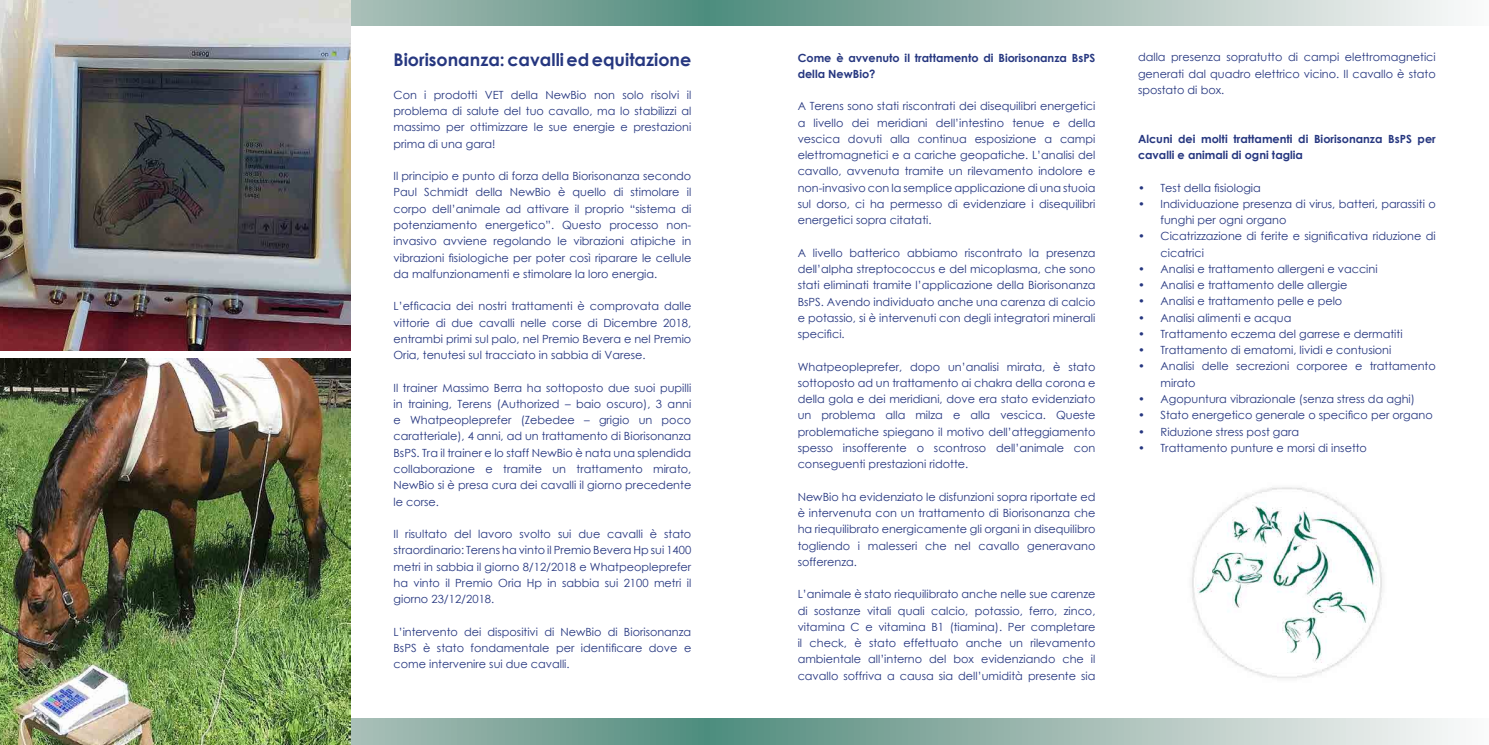
<style>
.page{position:relative;width:1489px;height:745px;background:#fff}
.page>*{position:absolute;margin:0;border:0;box-sizing:border-box;transform-origin:0 0}
.t1{font:700 17.5px "Century Gothic";color:#263780}
.t2{font:11.25px/16.2px "Century Gothic";color:#263780;text-align:justify}
.t3{font:700 11.25px/16.2px "Century Gothic";color:#263780}
</style>
<div class="page">
<svg style="left:351px;top:718px;width:1109px;height:26px;background:#98b7ae"></svg>
<svg style="left:350px;top:0;width:1110px;height:26px;background:#98b7ae"></svg>
<img style="left:0;top:0;width:350px;height:350px">
<img style="left:0;top:358px;width:351px;height:386px">
<img style="left:1192px;top:487px;width:190px;height:191px">
<h1 class="t1" style="left:393px;top:47px;width:299px">Biorisonanza: cavalli ed equitazione</h1>
<p class="t2" style="left:393px;top:86px;width:299px">Con i prodotti VET della NewBio non solo risolvi il problema di salute del tuo cavallo, ma lo stabilizzi al massimo per ottimizzare le sue energie e prestazioni prima di una gara!</p>
<p class="t2" style="left:393px;top:168px;width:299px">Il principio e punto di forza della Biorisonanza secondo Paul Schmidt della NewBio è quello di stimolare il corpo dell’animale ad attivare il proprio “sistema di potenziamento energetico”. Questo processo non&shy;invasivo avviene regolando le vibrazioni atipiche in vibrazioni fisiologiche per poter così riparare le cellule da malfunzionamenti e stimolare la loro energia.</p>
<p class="t2" style="left:393px;top:298px;width:299px">L’efficacia dei nostri trattamenti è comprovata dalle vittorie di due cavalli nelle corse di Dicembre 2018, entrambi primi sul palo, nel Premio Bevera e nel Premio Oria, tenutesi sul tracciato in sabbia di Varese.</p>
<p class="t2" style="left:393px;top:379px;width:299px">Il trainer Massimo Berra ha sottoposto due suoi pupilli in training, Terens (Authorized – baio oscuro), 3 anni e Whatpeopleprefer (Zebedee – grigio un poco caratteriale), 4 anni, ad un trattamento di Biorisonanza BsPS. Tra il trainer e lo staff NewBio è nata una splendida collaborazione e tramite un trattamento mirato, NewBio si è presa cura dei cavalli il giorno precedente le corse.</p>
<p class="t2" style="left:393px;top:525px;width:299px">Il risultato del lavoro svolto sui due cavalli è stato straordinario: Terens ha vinto il Premio Bevera Hp sui 1400 metri in sabbia il giorno 8/12/2018 e Whatpeopleprefer ha vinto il Premio Oria Hp in sabbia sui 2100 metri il giorno 23/12/2018.</p>
<p class="t2" style="left:393px;top:623px;width:299px">L’intervento dei dispositivi di NewBio di Biorisonanza BsPS è stato fondamentale per identificare dove e come intervenire sui due cavalli.</p>
<p class="t3" style="left:797px;top:49px;width:299px">Come è avvenuto il trattamento di Biorisonanza BsPS della NewBio?</p>
<p class="t2" style="left:797px;top:98px;width:299px">A Terens sono stati riscontrati dei disequilibri energetici a livello dei meridiani dell’intestino tenue e della vescica dovuti alla continua esposizione a campi elettromagnetici e a cariche geopatiche. L’analisi del cavallo, avvenuta tramite un rilevamento indolore e non-invasivo con la semplice applicazione di una stuoia sul dorso, ci ha permesso di evidenziare i disequilibri energetici sopra citatati.</p>
<p class="t2" style="left:797px;top:244px;width:299px">A livello batterico abbiamo riscontrato la presenza dell’alpha streptococcus e del micoplasma, che sono stati eliminati tramite l’applicazione della Biorisonanza BsPS. Avendo individuato anche una carenza di calcio e potassio, si è intervenuti con degli integratori minerali specifici.</p>
<p class="t2" style="left:797px;top:358px;width:299px">Whatpeopleprefer, dopo un’analisi mirata, è stato sottoposto ad un trattamento ai chakra della corona e della gola e dei meridiani, dove era stato evidenziato un problema alla milza e alla vescica. Queste problematiche spiegano il motivo dell’atteggiamento spesso insofferente o scontroso dell’animale con conseguenti prestazioni ridotte.</p>
<p class="t2" style="left:797px;top:488px;width:299px">NewBio ha evidenziato le disfunzioni sopra riportate ed è intervenuta con un trattamento di Biorisonanza che ha riequilibrato energicamente gli organi in disequilibro togliendo i malesseri che nel cavallo generavano sofferenza.</p>
<p class="t2" style="left:797px;top:585px;width:299px">L’animale è stato riequilibrato anche nelle sue carenze di sostanze vitali quali calcio, potassio, ferro, zinco, vitamina C e vitamina B1 (tiamina). Per completare il check, è stato effettuato anche un rilevamento ambientale all’interno del box evidenziando che il cavallo soffriva a causa sia dell’umidità presente sia</p>
<p class="t2" style="left:1137px;top:49px;width:299px">dalla presenza sopratutto di campi elettromagnetici generati dal quadro elettrico vicino. Il cavallo è stato spostato di box.</p>
<p class="t3" style="left:1137px;top:130px;width:299px">Alcuni dei molti trattamenti di Biorisonanza BsPS per cavalli e animali di ogni taglia</p>
<p class="t2" style="left:1137px;top:179px;width:124px">• Test della fisiologia</p>
<p class="t2" style="left:1160px;top:195px;width:277px;text-indent:-22px">• Individuazione presenza di virus, batteri, parassiti o funghi per ogni organo</p>
<p class="t2" style="left:1160px;top:228px;width:277px;text-indent:-22px">• Cicatrizzazione di ferite e significativa riduzione di cicatrici</p>
<p class="t2" style="left:1137px;top:260px;width:241px">• Analisi e trattamento allergeni e vaccini</p>
<p class="t2" style="left:1137px;top:276px;width:211px">• Analisi e trattamento delle allergie</p>
<p class="t2" style="left:1137px;top:293px;width:206px">• Analisi e trattamento pelle e pelo</p>
<p class="t2" style="left:1137px;top:309px;width:155px">• Analisi alimenti e acqua</p>
<p class="t2" style="left:1137px;top:325px;width:266px">• Trattamento eczema del garrese e dermatiti</p>
<p class="t2" style="left:1137px;top:341px;width:255px">• Trattamento di ematomi, lividi e contusioni</p>
<p class="t2" style="left:1160px;top:358px;width:277px;text-indent:-22px">• Analisi delle secrezioni corporee e trattamento mirato</p>
<p class="t2" style="left:1137px;top:390px;width:278px">• Agopuntura vibrazionale (senza stress da aghi)</p>
<p class="t2" style="left:1137px;top:406px;width:296px">• Stato energetico generale o specifico per organo</p>
<p class="t2" style="left:1137px;top:423px;width:163px">• Riduzione stress post gara</p>
<p class="t2" style="left:1137px;top:439px;width:230px">• Trattamento punture e morsi di insetto</p>
</div>
